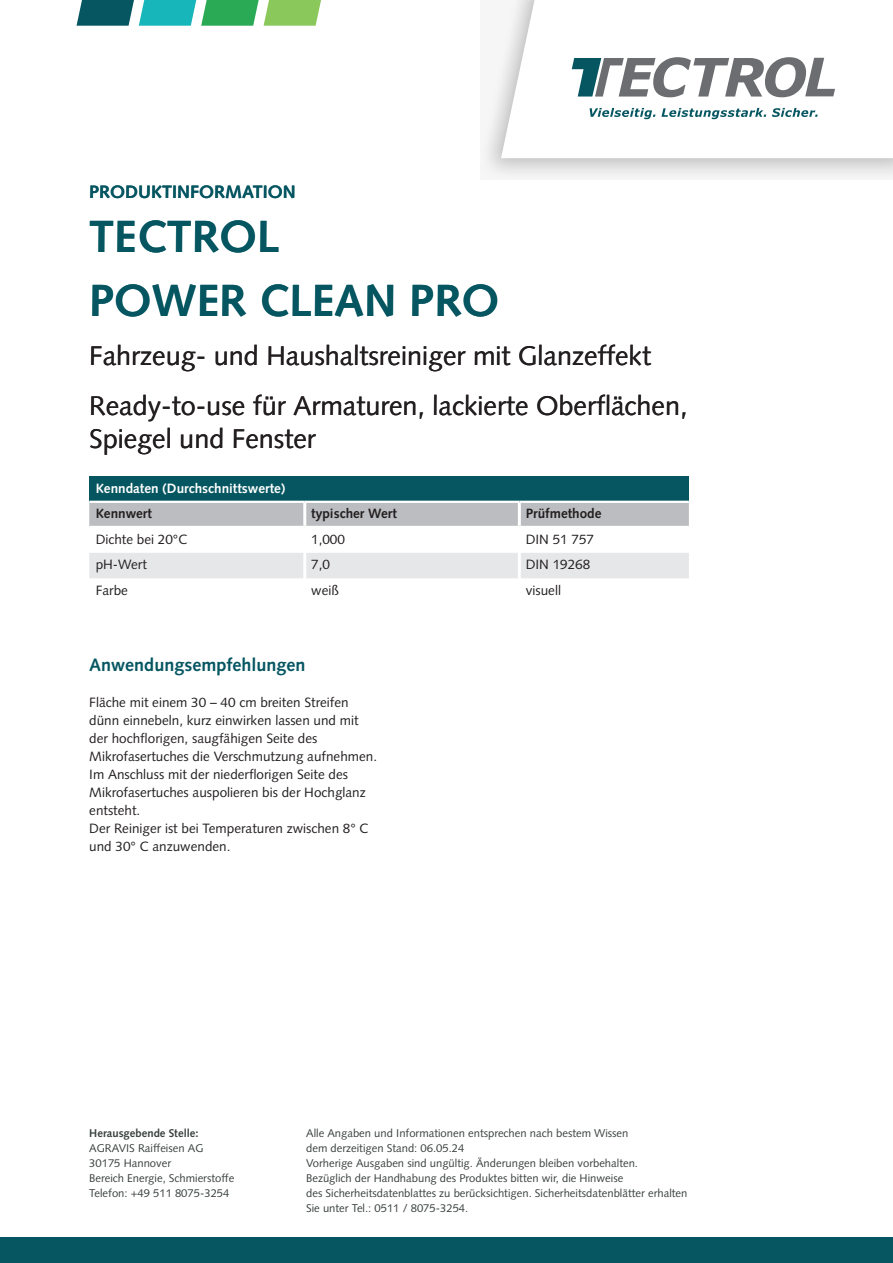
<style>
.page{position:relative;width:893px;height:1263px;background:#fff}
.page>*{position:absolute;margin:0;border:0;box-sizing:border-box;transform-origin:0 0}
.Produktname{font:700 45px "Syntax LT Std";color:#055661}
.Produktname-2{font:27px/32.4px "Syntax LT Std";color:#231f20}
.Zwischenheadline{font:700 18px "Syntax LT Std";color:#055661}
.Kopfzeile{font:700 18px "Syntax LT Std";color:#055661}
.Copy{font:13.5px/18px "Syntax LT Std";color:#231f20}
.ENE-Tabelle-Normal{font:13.5px "Syntax LT Std";color:#231f20}
.ENE-Tabelle-Subline{font:700 13.5px "Syntax LT Std";color:#231f20}
.ENE-Tabelle-Headline{font:700 13.5px "Syntax LT Std";color:#fff}
.t1{font:11.25px/15px "Syntax LT Std";color:#39413d}
.s1{font-weight:700}
</style>
<div class="page">
<svg style="left:483px;top:71px;width:410px;height:107px"></svg>
<svg style="left:501px;top:0;width:392px;height:158px"></svg>
<svg style="left:590px;top:108px;width:65px;height:11px"></svg>
<svg style="left:661px;top:108px;width:105px;height:11px"></svg>
<svg style="left:772px;top:108px;width:46px;height:9px"></svg>
<svg style="left:572px;top:57px;width:263px;height:40px"></svg>
<svg style="left:77px;top:0;width:244px;height:26px;background:#53ae88"></svg>
<div style="left:0;top:1237px;width:893px;height:26px;background:#055661"></div>
<div style="left:89px;top:476px;width:600px;height:26px;background:#055661"></div>
<div style="left:89px;top:503px;width:600px;height:23px;background:#bcbdc0"></div>
<div style="left:89px;top:553px;width:600px;height:25px;background:#e6e7e9"></div>
<hr style="left:89px;top:501px;width:216px;height:2px;background:#fff">
<hr style="left:305px;top:501px;width:214px;height:2px;background:#fff">
<hr style="left:303px;top:503px;width:3px;height:23px;background:#fff">
<hr style="left:519px;top:501px;width:170px;height:2px;background:#fff">
<hr style="left:518px;top:503px;width:3px;height:23px;background:#fff">
<hr style="left:303px;top:553px;width:3px;height:25px;background:#fff">
<hr style="left:518px;top:553px;width:3px;height:25px;background:#fff">
<p class="Kopfzeile" style="left:89px;top:182px;width:208px">PRODUKTINFORMATION</p>
<p class="Produktname" style="left:89px;top:211px;width:191px">TECTROL</p>
<p class="Produktname" style="left:89px;top:274px;width:411px">POWER CLEAN PRO</p>
<p class="Produktname-2" style="left:89px;top:340px;width:563px">Fahrzeug- und Haushaltsreiniger mit Glanzeffekt</p>
<p class="Produktname-2" style="left:89px;top:390px;width:600px">Ready-to-use für Armaturen, lackierte Oberflächen,<br>Spiegel und Fenster</p>
<p class="ENE-Tabelle-Headline" style="left:96px;top:480px;width:191px">Kenndaten (Durchschnittswerte)</p>
<p class="ENE-Tabelle-Subline" style="left:96px;top:506px;width:58px">Kennwert</p>
<p class="ENE-Tabelle-Subline" style="left:311px;top:506px;width:87px">typischer Wert</p>
<p class="ENE-Tabelle-Subline" style="left:526px;top:506px;width:77px">Prüfmethode</p>
<p class="ENE-Tabelle-Normal" style="left:96px;top:531px;width:93px">Dichte bei 20°C</p>
<p class="ENE-Tabelle-Normal" style="left:311px;top:531px;width:35px">1,000</p>
<p class="ENE-Tabelle-Normal" style="left:526px;top:531px;width:70px">DIN 51 757</p>
<p class="ENE-Tabelle-Normal" style="left:96px;top:557px;width:53px">pH-Wert</p>
<p class="ENE-Tabelle-Normal" style="left:311px;top:557px;width:20px">7,0</p>
<p class="ENE-Tabelle-Normal" style="left:526px;top:557px;width:66px">DIN 19268</p>
<p class="ENE-Tabelle-Normal" style="left:96px;top:582px;width:34px">Farbe</p>
<p class="ENE-Tabelle-Normal" style="left:311px;top:582px;width:29px">weiß</p>
<p class="ENE-Tabelle-Normal" style="left:526px;top:582px;width:37px">visuell</p>
<p class="Zwischenheadline" style="left:89px;top:654px;width:218px">Anwendungsempfehlungen</p>
<p class="Copy" style="left:89px;top:693px;width:289px">Fläche mit einem 30 – 40 cm breiten Streifen dünn einnebeln, kurz einwirken lassen und mit der hochflorigen, saugfähigen Seite des Mikrofasertuches die Verschmutzung aufnehmen.<br>Im Anschluss mit der niederflorigen Seite des Mikrofasertuches auspolieren bis der Hochglanz entsteht.</p>
<p class="Copy" style="left:89px;top:819px;width:281px">Der Reiniger ist bei Temperaturen zwischen 8° C und 30° C anzuwenden.</p>
<p class="t1" style="left:89px;top:1125px;width:147px"><span class="s1">Herausgebende Stelle:<br></span>AGRAVIS Raiffeisen AG<br>30175 Hannover<br>Bereich Energie, Schmierstoffe<br>Telefon: +49 511 8075-3254</p>
<p class="t1" style="left:306px;top:1125px;width:383px">Alle Angaben und Informationen entsprechen nach bestem Wissen<br>dem derzeitigen Stand: 06.05.24<br>Vorherige Ausgaben sind ungültig. Änderungen bleiben vorbehalten.<br>Bezüglich der Handhabung des Produktes bitten wir, die Hinweise<br>des Sicherheitsdatenblattes zu berücksichtigen. Sicherheitsdatenblätter erhalten Sie unter Tel.: 0511 / 8075-3254.</p>
</div>
